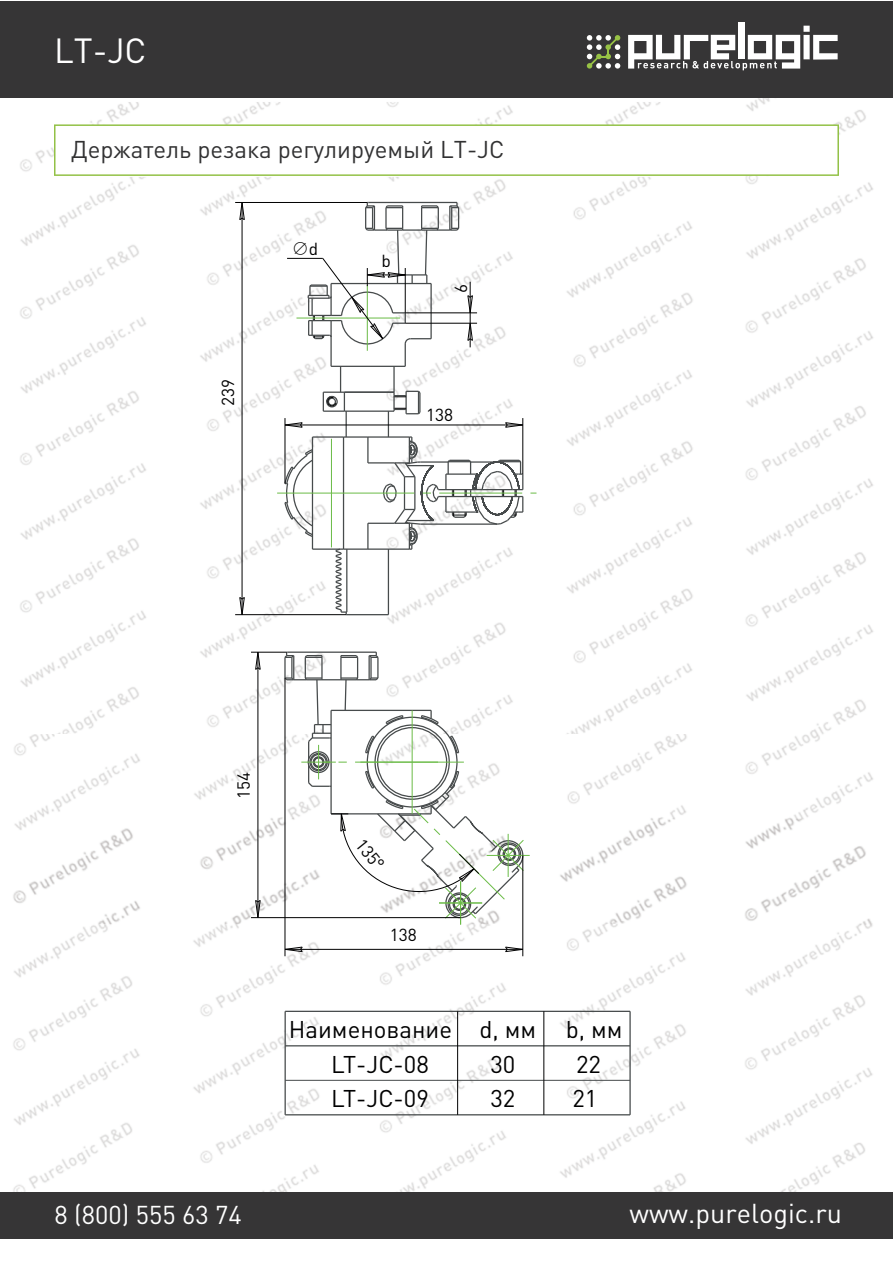
<style>
.page{position:relative;width:893px;height:1263px;background:#fff}
.page>*{position:absolute;margin:0;border:0;box-sizing:border-box;transform-origin:0 0}
.t1{font:34.5px "DIN Pro";color:#fff}
.t2{font:27px "DIN Pro";color:#fff}
.t3{font:25.5px "DIN Pro";color:#fff}
.t4{font:24px/34.5px "DIN Pro";color:#000001}
.t5{font:24px "DIN Pro";color:#313132}
.t6{font:17.25px "DIN Pro";color:#000001}
.t7{font:17.25px "Koz Min Pr 6 N";color:#000001}
.s1{font-family:"DIN Pro"}
</style>
<div class="page">
<img style="left:20px;top:102px;width:673px;height:633px">
<img style="left:745px;top:98px;width:128px;height:1094px">
<img style="left:0;top:735px;width:687px;height:504px">
<div style="left:1px;top:1px;width:892px;height:97px;background:#363536"></div>
<div style="left:1px;top:1192px;width:892px;height:47px;background:#363536"></div>
<div style="left:738px;top:23px;width:6px;height:36px;background:#fff"></div>
<svg style="left:587px;top:35px;width:33px;height:34px"></svg>
<svg style="left:628px;top:26px;width:210px;height:44px"></svg>
<svg style="left:54px;top:124px;width:785px;height:52px"></svg>
<hr style="left:285px;top:1011px;width:345px;height:1px;background:#474b4c">
<hr style="left:285px;top:1045px;width:345px;height:1px;background:#474b4c">
<hr style="left:285px;top:1080px;width:345px;height:1px;background:#474b4c">
<hr style="left:285px;top:1114px;width:345px;height:1px;background:#474b4c">
<hr style="left:285px;top:1011px;width:1px;height:104px;background:#474b4c">
<hr style="left:457px;top:1011px;width:1px;height:104px;background:#000001">
<hr style="left:629px;top:1011px;width:2px;height:104px;background:#474b4c">
<hr style="left:544px;top:1046px;width:1px;height:34px;background:#000001">
<hr style="left:544px;top:1011px;width:1px;height:35px;background:#000001">
<hr style="left:544px;top:1080px;width:1px;height:35px;background:#000001">
<svg style="left:239px;top:597px;width:6px;height:17px"></svg>
<svg style="left:239px;top:203px;width:6px;height:17px"></svg>
<hr style="left:242px;top:202px;width:1px;height:413px;background:#000001">
<hr style="left:235px;top:614px;width:111px;height:1px;background:#000001">
<hr style="left:235px;top:202px;width:132px;height:1px;background:#000001">
<svg style="left:277px;top:202px;width:259px;height:413px"></svg>
<hr style="left:405px;top:268px;width:1px;height:45px;background:#000001">
<svg style="left:255px;top:651px;width:6px;height:19px"></svg>
<svg style="left:255px;top:900px;width:6px;height:17px"></svg>
<hr style="left:258px;top:652px;width:1px;height:266px;background:#000001">
<hr style="left:251px;top:652px;width:36px;height:1px;background:#000001">
<hr style="left:251px;top:917px;width:210px;height:1px;background:#000001">
<svg style="left:284px;top:946px;width:19px;height:6px"></svg>
<svg style="left:505px;top:946px;width:17px;height:6px"></svg>
<hr style="left:285px;top:949px;width:238px;height:1px;background:#000001">
<hr style="left:285px;top:678px;width:1px;height:278px;background:#000001">
<hr style="left:522px;top:855px;width:1px;height:101px;background:#000001">
<svg style="left:283px;top:651px;width:247px;height:273px"></svg>
<h1 class="t1" style="left:54px;top:27px;width:94px">LT-JC</h1>
<p class="t5" style="left:71px;top:133px;width:435px">Держатель резака регулируемый LT-JC</p>
<p class="t6" style="left:216px;top:406px;width:29px;rotate:-90deg">239</p>
<p class="t7" style="left:292px;top:239px;width:28px">∅<span class="s1">d</span></p>
<p class="t6" style="left:381px;top:249px;width:11px">b</p>
<p class="t6" style="left:449px;top:293px;width:11px;rotate:-90deg">6</p>
<p class="t6" style="left:426px;top:403px;width:29px">138</p>
<p class="t6" style="left:232px;top:799px;width:29px;rotate:-90deg">154</p>
<p class="t6" style="left:368px;top:833px;width:36px;rotate:51deg">135°</p>
<p class="t6" style="left:390px;top:923px;width:29px">138</p>
<p class="t4" style="left:331px;top:1011px;width:293px;text-indent:-42px">Наименование d, мм b, мм<br>LT-JC-08</p>
<p class="t4" style="left:490px;top:1046px;width:27px">30</p>
<p class="t4" style="left:576px;top:1046px;width:27px">22</p>
<p class="t4" style="left:331px;top:1080px;width:99px">LT-JC-09</p>
<p class="t4" style="left:490px;top:1080px;width:27px">32</p>
<p class="t4" style="left:572px;top:1080px;width:27px">21</p>
<p class="t3" style="left:55px;top:1197px;width:189px">8 (800) 555 63 74</p>
<p class="t2" style="left:629px;top:1195px;width:214px">www.purelogic.ru</p>
</div>
